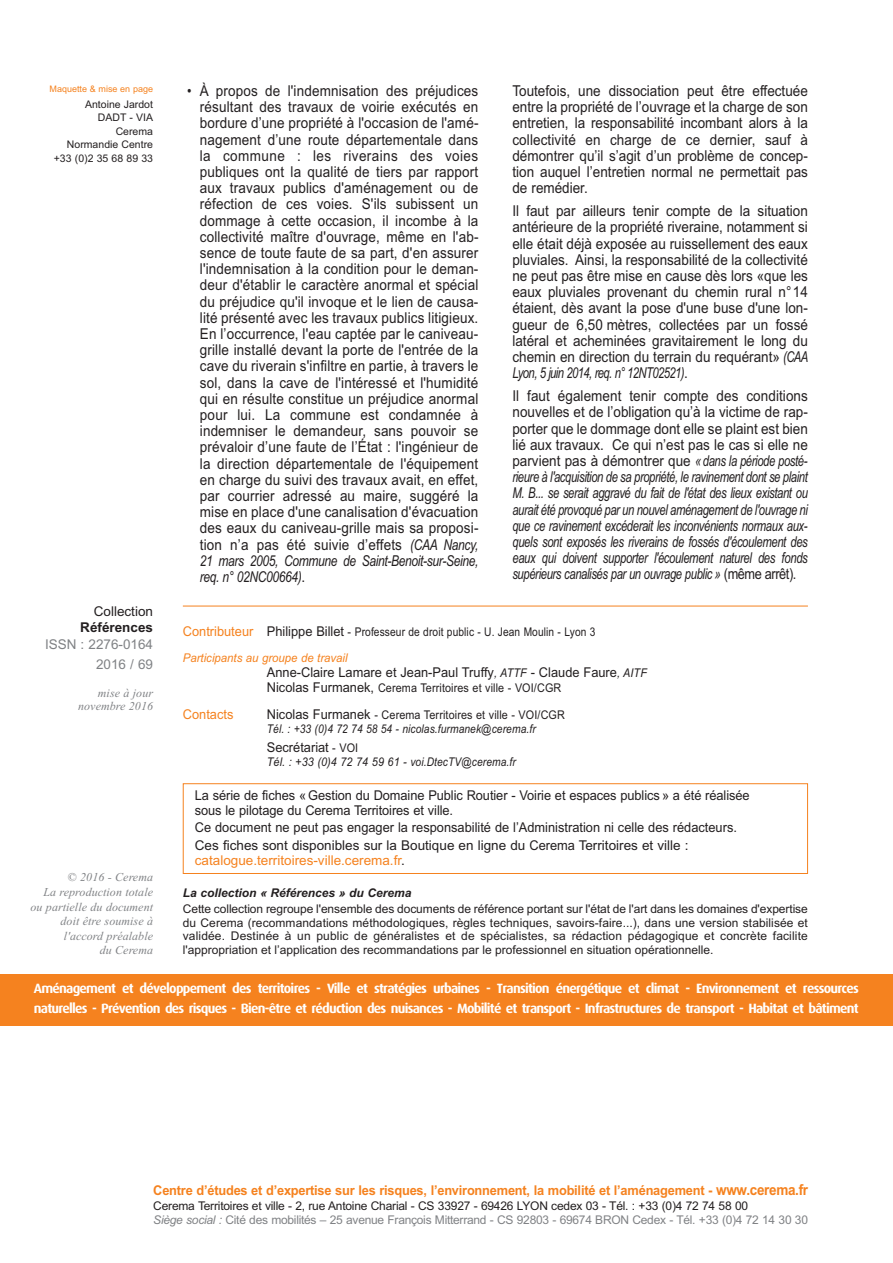
<style>
.page{position:relative;width:893px;height:1263px;background:#fff}
.page>*{position:absolute;margin:0;border:0;box-sizing:border-box;transform-origin:0 0}
.t1{font:15px/16.2px "Arial";color:#231f20;text-align:justify;scale:.85 1}
.t2{font:15px/16.2px "Arial";color:#231f20;text-align:justify;scale:.9 1}
.t3{font:italic 15px/16.2px "Arial";letter-spacing:-.035em;color:#231f20;text-align:justify;scale:.75 1}
.t4{font:13.5px/15px "Arial";color:#231f20;scale:.95 1}
.t5{font:700 13.5px/19.5px "Dax OT";letter-spacing:-.055em;color:#fff}
.t6{font:700 13.5px "Arial";letter-spacing:-.015em;color:#f5821f;scale:.95 1}
.t7{font:13.5px "Arial";color:#f5821f}
.t8{font:13.5px/19.5px "Arial";color:#808285;text-align:right}
.t9{font:13.5px "Arial";color:#231f20}
.t10{font:700 13.5px "Arial";color:#231f20}
.t11{font:13.5px "Arial";color:#f5821f;scale:.95 1}
.t12{font:12px/13.5px "Arial";letter-spacing:-.015em;color:#231f20;text-align:justify}
.t13{font:12px/26px "Arial";letter-spacing:.01em;color:#231f20;scale:.9 1}
.t14{font:italic 12px/14.5px "Times New Roman";letter-spacing:.005em;color:#808285;text-align:right}
.t15{font:italic 12px/14px "Arial";letter-spacing:.01em;color:#231f20;scale:.85 1}
.t16{font:italic 12px "Arial";letter-spacing:.01em;color:#231f20;scale:.9 1}
.t17{font:italic 700 12px "Arial";color:#231f20}
.t18{font:10.5px/13.5px "Arial";color:#231f20;text-align:right}
.t19{font:9px "Arial";color:#f5821f}
.s1{font-style:italic}
.s2{font-style:normal}
.s3{font-size:13.5px;color:#f5821f}
.s4{font-size:13.5px}
.s5{font-style:italic;color:#f5821f}
.s6{font-style:italic;font-size:12px}
.s7{font-style:normal;font-size:13.5px}
.s8{font-size:12px}
.s9{color:#231f20}
.s10{font-size:15px}
.s11{font-style:italic;color:#808285}
.s12{color:#808285}
</style>
<div class="page">
<hr style="left:183px;top:606px;width:625px;height:1px;background:#f5821f">
<div style="left:183px;top:783px;width:625px;height:91px;border:1px solid #f5821f"></div>
<div style="left:0;top:975px;width:893px;height:51px;background:#f5821f"></div>
<p class="t19" style="left:50px;top:85px;width:105px">Maquette &amp; mise en page</p>
<p class="t18" style="left:54px;top:98px;width:101px">Antoine Jardot<br>DADT - VIA<br>Cerema<br>Normandie Centre +33 (0)2 35 68 89 33</p>
<p class="t9" style="left:94px;top:606px;width:61px">Collection</p>
<p class="t10" style="left:80px;top:623px;width:74px">Références</p>
<p class="t8" style="left:45px;top:636px;width:110px">ISSN : 2276-0164<br>2016 / 69</p>
<p class="t14" style="left:78px;top:686px;width:76px;line-height:13px">mise à jour novembre 2016</p>
<p class="t14" style="left:30px;top:870px;width:124px">© 2016 - Cerema<br>La reproduction totale ou partielle du document doit être soumise à l'accord préalable<br>du Cerema</p>
<p class="t1" style="left:200px;top:84px;width:329px;text-indent:-13px">• À propos de l'indemnisation des préjudices résultant des travaux de voirie exécutés en bordure d’une propriété à l'occasion de l'amé&shy;nagement d’une route départementale dans la commune : les riverains des voies publiques ont la qualité de tiers par rapport aux travaux publics d'aménagement ou de réfection de ces voies. S'ils subissent un dommage à cette occasion, il incombe à la collectivité maître d'ouvrage, même en l'ab&shy;sence de toute faute de sa part, d'en assurer l'indemnisation à la condition pour le deman&shy;deur d'établir le caractère anormal et spécial du préjudice qu'il invoque et le lien de causa&shy;lité présenté avec les travaux publics litigieux.<br>En l’occurrence, l'eau captée par le caniveau&shy;grille installé devant la porte de l'entrée de la cave du riverain s'infiltre en partie, à travers le sol, dans la cave de l'intéressé et l'humidité qui en résulte constitue un préjudice anormal pour lui. La commune est condamnée à indemniser le demandeur, sans pouvoir se prévaloir d’une faute de l’État : l'ingénieur de la direction départementale de l'équipement en charge du suivi des travaux avait, en effet, par courrier adressé au maire, suggéré la mise en place d'une canalisation d'évacuation des eaux du caniveau-grille mais sa proposi&shy;tion n’a pas été suivie d’effets <span class="s1">(CAA Nancy, 21 mars 2005, Commune de Saint-Benoit-sur-Seine, req. n° 02NC00664)</span>.</p>
<p class="t2" style="left:512px;top:84px;width:330px">Toutefois, une dissociation peut être effectuée entre la propriété de l’ouvrage et la charge de son entretien, la responsabilité incombant alors à la collectivité en charge de ce dernier, sauf à démontrer qu’il s’agit d’un problème de concep&shy;tion auquel l’entretien normal ne permettait pas de remédier.</p>
<p class="t2" style="left:512px;top:204px;width:330px">Il faut par ailleurs tenir compte de la situation antérieure de la propriété riveraine, notamment si elle était déjà exposée au ruissellement des eaux pluviales. Ainsi, la responsabilité de la collectivité ne peut pas être mise en cause dès lors «que les eaux pluviales provenant du chemin rural n°14 étaient, dès avant la pose d'une buse d'une lon&shy;gueur de 6,50 mètres, collectées par un fossé latéral et acheminées gravitairement le long du chemin en direction du terrain du requérant» <span class="s1">(CAA Lyon, 5 juin 2014, req. n° 12NT02521)</span>.</p>
<p class="t3" style="left:512px;top:389px;width:395px"><span class="s2">Il faut également tenir compte des conditions nouvelles et de l’obligation qu’à la victime de rap&shy;porter que le dommage dont elle se plaint est bien lié aux travaux. Ce qui n’est pas le cas si elle ne parvient pas à démontrer que</span> «dans la période posté&shy;rieure à l'acquisition de sa propriété, le ravinement dont se plaint M. B... se serait aggravé du fait de l'état des lieux existant ou aurait été provoqué par un nouvel aménagement de l'ouvrage ni que ce ravinement excéderait les inconvénients normaux aux&shy;quels sont exposés les riverains de fossés d'écoulement des eaux qui doivent supporter l'écoulement naturel des fonds supérieurs canalisés par un ouvrage public » <span class="s2">(même arrêt).</span></p>
<p class="t13" style="left:183px;top:620px;width:460px"><span class="s3">Contributeur</span> <span class="s4">Philippe Billet</span> - Professeur de droit public - U. Jean Moulin - Lyon 3<br><span class="s5">Participants au groupe de travail</span></p>
<p class="t4" style="left:267px;top:666px;width:402px">Anne-Claire Lamare et Jean-Paul Truffy<span class="s6">, ATTF</span> - Claude Faure<span class="s6">, AITF</span></p>
<p class="t13" style="left:267px;top:676px;width:329px"><span class="s4">Nicolas Furmanek,</span> Cerema Territoires et ville - VOI/CGR</p>
<p class="t11" style="left:183px;top:709px;width:55px">Contacts</p>
<p class="t15" style="left:267px;top:709px;width:352px"><span class="s7">Nicolas Furmanek</span> <span class="s2">- Cerema Territoires et ville - VOI/CGR<br></span>Tél. : +33 (0)4 72 74 58 54 - nicolas.furmanek@cerema.fr</p>
<p class="t4" style="left:267px;top:741px;width:98px">Secrétariat <span class="s8">- VOI</span></p>
<p class="t16" style="left:267px;top:757px;width:278px">Tél. : +33 (0)4 72 74 59 61 - voi.DtecTV@cerema.fr</p>
<p class="t4" style="left:195px;top:789px;width:586px">La série de fiches « Gestion du Domaine Public Routier - Voirie et espaces publics » a été réalisée sous le pilotage du Cerema Territoires et ville.</p>
<p class="t4" style="left:195px;top:820px;width:572px;line-height:17.5px">Ce document ne peut pas engager la responsabilité de l’Administration ni celle des rédacteurs.<br>Ces fiches sont disponibles sur la Boutique en ligne du Cerema Territoires et ville :</p>
<p class="t7" style="left:195px;top:855px;width:212px">catalogue.territoires-ville.cerema.fr<span class="s9">.</span></p>
<p class="t17" style="left:183px;top:885px;width:230px">La collection « Références » du Cerema</p>
<p class="t12" style="left:183px;top:903px;width:626px">Cette collection regroupe l'ensemble des documents de référence portant sur l'état de l'art dans les domaines d'expertise du Cerema (recommandations méthodologiques, règles techniques, savoirs-faire...), dans une version stabilisée et validée. Destinée à un public de généralistes et de spécialistes, sa rédaction pédagogique et concrète facilite l'appropriation et l’application des recommandations par le professionnel en situation opérationnelle.</p>
<p class="t5" style="left:34px;top:980px;width:826px">Aménagement et développement des territoires - Ville et stratégies urbaines - Transition énergétique et climat - Environnement et ressources naturelles - Prévention des risques - Bien-être et réduction des nuisances - Mobilité et transport - Infrastructures de transport - Habitat et bâtiment</p>
<p class="t6" style="left:153px;top:1185px;width:691px">Centre d’études et d’expertise sur les risques, l’environnement, la mobilité et l’aménagement - <span class="s10">www.cerema.fr</span></p>
<p class="t12" style="left:153px;top:1200px;width:656px;line-height:14.2px">Cerema Territoires et ville - 2, rue Antoine Charial - CS 33927 - 69426 LYON cedex 03 - Tél. : +33 (0)4 72 74 58 00<br><span class="s11">Siège social :</span> <span class="s12">Cité des mobilités – 25 avenue François Mitterrand - CS 92803 - 69674 BRON Cedex - Tél. +33 (0)4 72 14 30 30</span></p>
</div>
